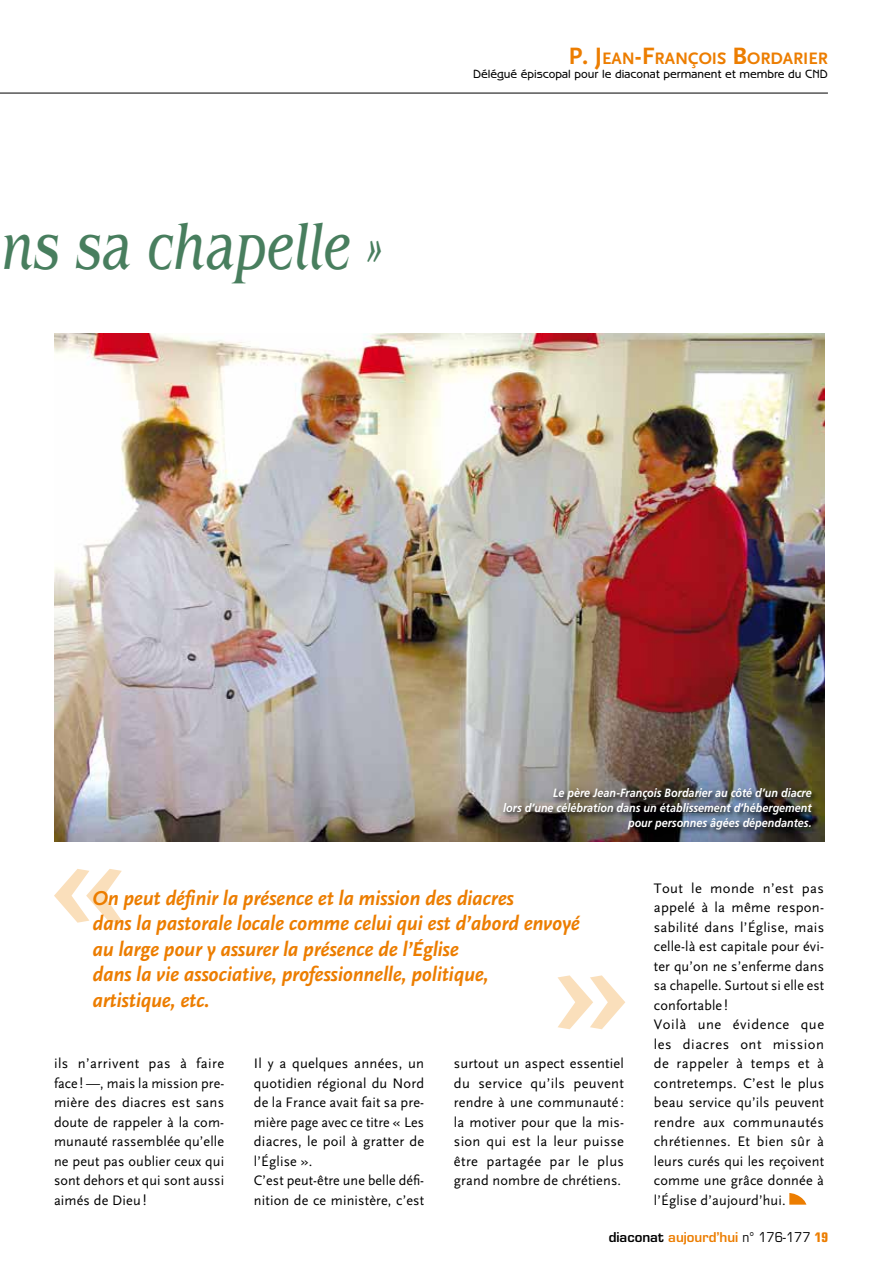
<style>
.page{position:relative;width:893px;height:1263px;background:#fff}
.page>*{position:absolute;margin:0;border:0;box-sizing:border-box;transform-origin:0 0}
.t1{font:italic 67.5px "Benguiat";letter-spacing:-.01em;color:#487e5e;scale:.74 1}
.t2{font:italic 700 21px/25.5px "Scala Sans";letter-spacing:-.01em;color:#ec7d00}
.t3{font:700 17.4px "Scala Sans";color:#ec7d00}
.t4{font:14.4px/19.5px "Scala Sans";letter-spacing:.01em;color:#000;text-align:justify}
.t5{font:600 13.2px "Eurostile";color:#ec7d00}
.t6{font:italic 700 12px/15px "Frutiger";color:#fff;text-align:right;scale:.9 1}
.t7{font:500 12px "Benguiat Gothic";color:#000}
.s1{font-size:24.75px}
.s2{color:#000}
.s3{font-weight:400;color:#000}
.s4{font-weight:700;font-stretch:condensed}
</style>
<div class="page">
<hr style="left:0;top:93px;width:828px;height:1px;background:#000">
<svg style="left:789px;top:1193px;width:17px;height:12px"></svg>
<svg style="left:54px;top:869px;width:68px;height:54px"></svg>
<svg style="left:558px;top:975px;width:67px;height:54px"></svg>
<img style="left:54px;top:333px;width:770px;height:509px">
<div style="left:502px;top:786px;width:317px;height:51px;background:#000;opacity:.75"></div>
<h1 class="t1" style="left:1px;top:208px;width:517px">ns sa chapelle »</h1>
<p class="t3" style="left:568px;top:49px;width:261px"><span class="s1">P. J</span>EAN<span class="s1">-F</span>RANÇOIS <span class="s1">B</span>ORDARIER</p>
<p class="t7" style="left:473px;top:67px;width:356px">Délégué épiscopal pour le diaconat permanent et membre du CND</p>
<p class="t6" style="left:503px;top:786px;width:344px">Le père Jean-François Bordarier au côté d’un diacre<br>lors d’une célébration dans un établissement d’hébergement pour personnes âgées dépendantes.</p>
<h2 class="t2" style="left:92px;top:886px;width:489px">On peut définir la présence et la mission des diacres<br>dans la pastorale locale comme celui qui est d’abord envoyé au large pour y assurer la présence de l’Église<br>dans la vie associative, professionnelle, politique,<br>artistique, etc.</h2>
<p class="t4" style="left:54px;top:1054px;width:172px">ils n’arrivent pas à faire face ! —, mais la mission pre&shy;mière des diacres est sans doute de rappeler à la com&shy;munauté rassemblée qu’elle ne peut pas oublier ceux qui sont dehors et qui sont aussi aimés de Dieu !</p>
<p class="t4" style="left:254px;top:1054px;width:172px;text-align:left">Il y a quelques années, un quotidien régional du Nord de la France avait fait sa pre&shy;mière page avec ce titre « Les diacres, le poil à gratter de l’Église ».<br>C’est peut-être une belle défi&shy;nition de ce ministère, c’est</p>
<p class="t4" style="left:454px;top:1054px;width:172px">surtout un aspect essentiel du service qu’ils peuvent rendre à une communauté : la motiver pour que la mis&shy;sion qui est la leur puisse être partagée par le plus grand nombre de chrétiens.</p>
<p class="t4" style="left:654px;top:878px;width:172px;text-align:left">Tout le monde n’est pas appelé à la même respon&shy;sabilité dans l’Église, mais celle-là est capitale pour évi&shy;ter qu’on ne s’enferme dans sa chapelle. Surtout si elle est confortable !<br>Voilà une évidence que les diacres ont mission de rappeler à temps et à contretemps. C’est le plus beau service qu’ils peuvent rendre aux communautés chrétiennes. Et bien sûr à leurs curés qui les reçoivent comme une grâce donnée à l’Église d’aujourd’hui.</p>
<p class="t5" style="left:609px;top:1229px;width:221px"><span class="s2">diaconat</span> aujourd’hui <span class="s3">n° 176-177</span> <span class="s4">19</span></p>
</div>
